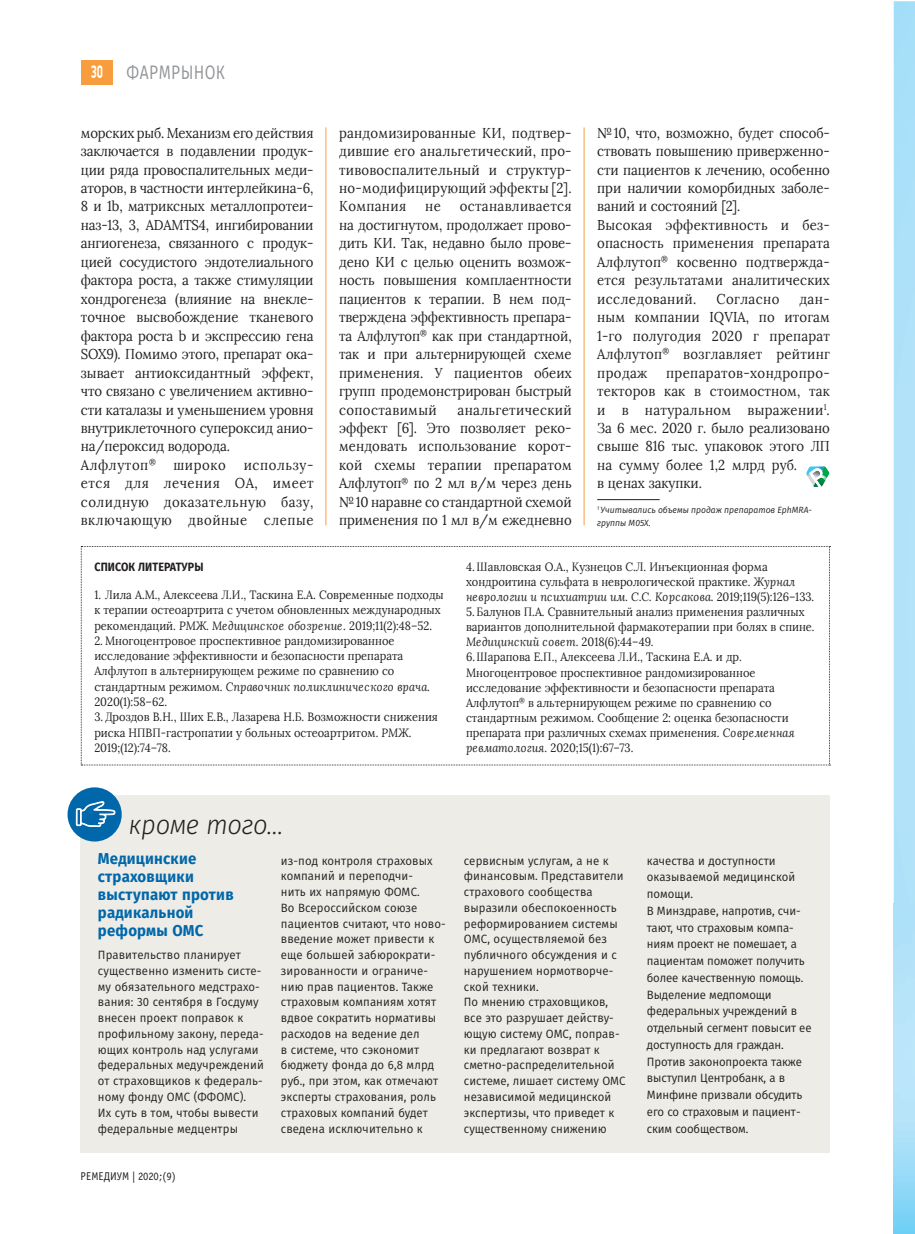
<style>
.page{position:relative;width:915px;height:1234px;background:#fff}
.page>*{position:absolute;margin:0;border:0;box-sizing:border-box;transform-origin:0 0}
.t1{font:italic 300 27px "Fira Sans";letter-spacing:-.015em;color:#231f20;scale:.95 1}
.t2{font:19.5px "Fira Sans";letter-spacing:.025em;color:#939598;scale:.8 1}
.t3{font:700 15.75px/18px "Fira Sans";letter-spacing:.015em;color:#0067aa;scale:.95 1}
.t4{font:14.25px/18.5px "Lora";letter-spacing:-.005em;color:#231f20;text-align:justify;scale:.92 1}
.t5{font:14.25px "Lora";letter-spacing:.035em;color:#231f20;scale:.92 1}
.t6{font:12px/15.8px "Fira Sans";letter-spacing:.005em;color:#231f20;scale:.95 1}
.t7{font:12px/15px "Lora";color:#231f20;scale:.92 1}
.t8{font:700 12px "Fira Sans";letter-spacing:.01em;color:#231f20;scale:.89 1}
.t9{font:11.25px "Officina Sans Book ITC";letter-spacing:.005em;color:#231f20;scale:.95 1}
.t10{font:italic 9px/12.8px "Fira Sans";color:#231f20;scale:.95 1}
.s1{font-family:"PF Din Display Pro";font-weight:700;font-size:18px;color:#fff}
.s2{font-style:italic}
</style>
<div class="page">
<div style="left:81px;top:60px;width:32px;height:24px;background:#f89d3d"></div>
<hr style="left:325px;top:127px;width:1px;height:398px;background:#f89d3d">
<hr style="left:583px;top:127px;width:1px;height:398px;background:#f89d3d">
<hr style="left:597px;top:499px;width:62px;height:1px;background:#231f20">
<svg style="left:81px;top:546px;width:749px;height:219px"></svg>
<svg style="left:806px;top:466px;width:23px;height:21px"></svg>
<img style="left:815px;top:471px;width:11px;height:15px">
<div style="left:81px;top:795px;width:748px;height:357px;background:#edece7"></div>
<div style="left:67px;top:787px;width:55px;height:54px;background:#0067aa;border-radius:50%"></div>
<svg style="left:76px;top:801px;width:39px;height:25px"></svg>
<svg style="left:893px;top:1px;width:21px;height:902px;background:#b1e2f9"></svg>
<h2 class="t2" style="left:91px;top:63px;width:169px"><span class="s1">30</span> ФАРМРЫНОК</h2>
<p class="t4" style="left:81px;top:123px;width:254px;text-align:left">морских рыб. Механизм его действия заключается в подавлении продук&shy;ции ряда провоспалительных меди&shy;аторов, в частности интерлейкина-6, 8 и 1b, матриксных металлопротеи&shy;наз-13, 3, ADAMTS4, ингибировании ангиогенеза, связанного с продук&shy;цией сосудистого эндотелиального фактора роста, а также стимуляции хондрогенеза (влияние на внекле&shy;точное высвобождение тканевого фактора роста b и экспрессию гена SOX9). Помимо этого, препарат ока&shy;зывает антиоксидантный эффект, что связано с увеличением активно&shy;сти каталазы и уменьшением уровня внутриклеточного супероксид анио&shy;на/пероксид водорода.<br>Алфлутоп<sup>®</sup> широко</p>
<p class="t4" style="left:81px;top:456px;width:254px;text-indent:163px">использу&shy;ется для лечения ОА, имеет солидную доказательную базу, включающую двойные слепые</p>
<p class="t4" style="left:339px;top:123px;width:254px">рандомизированные КИ, подтвер&shy;дившие его анальгетический, про&shy;тивовоспалительный и структур&shy;но-модифицирующий эффекты [2].<br>Компания</p>
<p class="t4" style="left:339px;top:197px;width:254px;text-indent:121px">останавливается на достигнутом, продолжает прово&shy;дить КИ. Так, недавно было прове&shy;дено КИ с целью оценить возмож&shy;ность повышения комплаентности пациентов к терапии. В нем под&shy;тверждена эффективность препара&shy;та Алфлутоп<sup>®</sup> как при стандартной, так и при альтернирующей схеме применения. У пациентов обеих групп продемонстрирован быстрый сопоставимый</p>
<p class="t4" style="left:425px;top:197px;width:18px">не</p>
<p class="t4" style="left:339px;top:400px;width:254px;text-indent:118px">анальгетический эффект [6]. Это позволяет реко&shy;мендовать использование корот&shy;кой схемы терапии препаратом Алфлутоп<sup>®</sup> по 2 мл в/м через день № 10 наравне со стандартной схемой применения по 1 мл в/м ежедневно</p>
<p class="t4" style="left:597px;top:123px;width:254px;text-align:left">№ 10, что, возможно, будет способ&shy;ствовать повышению приверженно&shy;сти пациентов к лечению, особенно при наличии коморбидных заболе&shy;ваний и состояний [2].<br>Высокая эффективность и без&shy;опасность применения препарата<br>Алфлутоп<sup>®</sup> косвенно подтвержда&shy;ется результатами аналитических исследований.</p>
<p class="t5" style="left:716px;top:290px;width:70px">Согласно</p>
<p class="t4" style="left:597px;top:290px;width:254px;text-indent:202px">дан&shy;ным компании IQVIA, по итогам 1-го полугодия 2020 г препарат Алфлутоп<sup>®</sup> возглавляет рейтинг продаж</p>
<p class="t4" style="left:597px;top:363px;width:254px;text-align:left;text-indent:69px">препаратов-хондропро&shy;текторов как в стоимостном, так и в натуральном выражении<sup>1</sup>.<br>За 6 мес. 2020 г. было реализовано свыше 816 тыс. упаковок этого ЛП на сумму более 1,2 млрд руб.<br>в ценах закупки.</p>
<p class="t10" style="left:597px;top:503px;width:227px"><sup>1</sup> Учитывались объемы продаж препаратов EphMRA&shy;группы M05X.</p>
<p class="t8" style="left:94px;top:560px;width:124px">СПИСОК ЛИТЕРАТУРЫ</p>
<p class="t7" style="left:94px;top:587px;width:381px">1. Лила А.М., Алексеева Л.И., Таскина Е.А. Современные подходы к терапии остеоартрита с учетом обновленных международных рекомендаций. <span class="s2">РМЖ. Медицинское обозрение</span>. 2019;11(2):48–52.</p>
<p class="t7" style="left:94px;top:633px;width:366px">2. Многоцентровое проспективное рандомизированное исследование эффективности и безопасности препарата Алфлутоп в альтернирующем режиме по сравнению со стандартным режимом. <span class="s2">Справочник поликлинического врача</span>.<br>2020(1):58–62.</p>
<p class="t7" style="left:94px;top:709px;width:375px">3. Дроздов В.Н., Ших Е.В., Лазарева Н.Б. Возможности снижения риска НПВП-гастропатии у больных остеоартритом. <span class="s2">РМЖ</span>.<br>2019;(12):74–78.</p>
<p class="t7" style="left:466px;top:559px;width:380px">4. Шавловская О.А., Кузнецов С.Л. Инъекционная форма хондроитина сульфата в неврологической практике. <span class="s2">Журнал неврологии и психиатрии им. С.С. Корсакова</span>. 2019;119(5):126–133.</p>
<p class="t7" style="left:466px;top:604px;width:380px">5. Балунов П.А. Сравнительный анализ применения различных вариантов дополнительной фармакотерапии при болях в спине.<br><span class="s2">Медицинский совет</span>. 2018(6):44–49.</p>
<p class="t7" style="left:466px;top:649px;width:358px">6. Шарапова Е.П., Алексеева Л.И., Таскина Е.А. и др.<br>Многоцентровое проспективное рандомизированное исследование эффективности и безопасности препарата Алфлутоп<sup>®</sup> в альтернирующем режиме по сравнению со стандартным режимом. Сообщение 2: оценка безопасности препарата при различных схемах применения. <span class="s2">Современная ревматология</span>. 2020;15(1):67–73.</p>
<h1 class="t1" style="left:128px;top:805px;width:165px">кроме того…</h1>
<p class="t3" style="left:98px;top:849px;width:144px">Медицинские страховщики выступают против радикальной реформы ОМС</p>
<p class="t6" style="left:98px;top:947px;width:176px">Правительство планирует существенно изменить систе&shy;му обязательного медстрахо&shy;вания: 30 сентября в Госдуму внесен проект поправок к профильному закону, переда&shy;ющих контроль над услугами федеральных медучреждений от страховщиков к федераль&shy;ному фонду ОМС (ФФОМС).<br>Их суть в том, чтобы вывести федеральные медцентры</p>
<p class="t9" style="left:81px;top:1171px;width:102px">РЕМЕДИУМ | 2020;(9)</p>
<p class="t6" style="left:281px;top:853px;width:175px">из-под контроля страховых компаний и переподчи-<br>нить их напрямую ФОМС.<br>Во Всероссийском союзе пациентов считают, что ново&shy;введение может привести к еще большей забюрократи&shy;зированности и ограниче&shy;нию прав пациентов. Также страховым компаниям хотят вдвое сократить нормативы расходов на ведение дел<br>в системе, что сэкономит бюджету фонда до 6,8 млрд руб., при этом, как отмечают эксперты страхования, роль страховых компаний будет сведена исключительно к</p>
<p class="t6" style="left:463px;top:853px;width:172px">сервисным услугам, а не к финансовым. Представители страхового сообщества выразили обеспокоенность реформированием системы<br>ОМС, осуществляемой без публичного обсуждения и с нарушением нормотворче&shy;ской техники.<br>По мнению страховщиков, все это разрушает действу&shy;ющую систему ОМС, поправ&shy;ки предлагают возврат к сметно-распределительной системе, лишает систему ОМС независимой медицинской экспертизы, что приведет к существенному снижению</p>
<p class="t6" style="left:646px;top:852px;width:175px;line-height:16.8px">качества и доступности оказываемой медицинской помощи.<br>В Минздраве, напротив, счи&shy;тают, что страховым компа&shy;ниям проект не помешает, а пациентам поможет получить более качественную помощь.<br>Выделение медпомощи федеральных учреждений в отдельный сегмент повысит ее доступность для граждан.<br>Против законопроекта также выступил Центробанк, а в<br>Минфине призвали обсудить его со страховым и пациент&shy;ским сообществом.</p>
</div>
